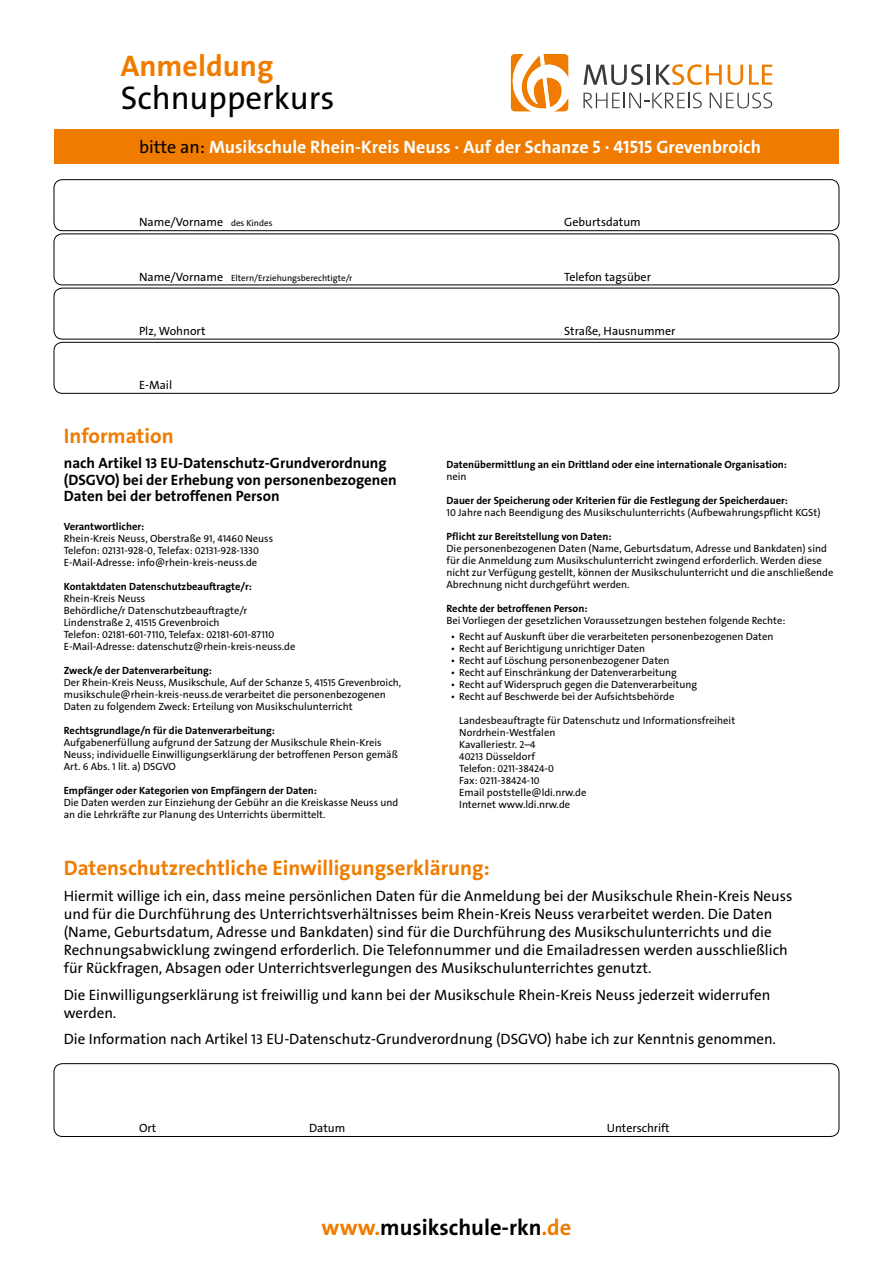
<style>
.page{position:relative;width:893px;height:1263px;background:#fff}
.page>*{position:absolute;margin:0;border:0;box-sizing:border-box;transform-origin:0 0}
.t1{font:33px "The Sans LP5 Plain";color:#000}
.t2{font:30px "The Sans LP7 Bld";color:#ef7c00}
.t3{font:22.5px "The Sans LP7 Bld";color:#000}
.Fliesstext_Fliessfest_11_auf_12_light{font:21px "The Sans LP7 Bld";color:#ef7c00}
.Fliesstext_Headline_orange{font:21px "The Sans LP7 Bld";color:#ef7c00}
.t4{font:18px "The Sans LP7 Bld";color:#fff}
.Fliesstext_Fliessfest_11_auf_12_light-2{font:15px/18px "The Sans LP5 Plain";color:#000}
.Fliesstext_Fliessfest_11_auf_12_light-3{font:15px/16.5px "The Sans LP7 Bld";color:#000}
.t5{font:12px "The Sans LP5 Plain";color:#000}
.Fliesstext_Fliessfest_11_auf_12_light-4{font:10.5px/12px "The Sans LP5 Plain";color:#000}
.Fliesstext_Fliessfest_11_auf_12_light-5{font:10.5px "The Sans LP7 Bld";color:#000}
.Fliesstext_Fliessfest_11_auf_12_light-6{font:10.05px "The Sans LP5 Plain";color:#000}
.t6{font:9px "The Sans LP5 Plain";color:#000}
.s1{font-family:"The Sans LP5 Plain";color:#000}
.s2{font-size:9px}
.s3{font-size:12px}
.s4{font-size:14.25px}
.s5{font-size:10.05px}
.s6{font-size:10.5px}
.s7{color:#ef7c00}
</style>
<div class="page">
<div style="left:54px;top:129px;width:785px;height:35px;background:#ef7c00"></div>
<div style="left:54px;top:179px;width:785px;height:52px;border:1px solid #000;border-radius:9px"></div>
<div style="left:54px;top:233px;width:785px;height:52px;border:1px solid #000;border-radius:9px"></div>
<div style="left:54px;top:288px;width:785px;height:51px;border:1px solid #000;border-radius:9px"></div>
<div style="left:54px;top:342px;width:785px;height:52px;border:1px solid #000;border-radius:9px"></div>
<svg style="left:584px;top:64px;width:59px;height:21px"></svg>
<hr style="left:647px;top:65px;width:3px;height:20px;background:#3a3a39">
<svg style="left:656px;top:64px;width:66px;height:21px"></svg>
<svg style="left:728px;top:65px;width:15px;height:20px"></svg>
<svg style="left:749px;top:65px;width:23px;height:20px"></svg>
<svg style="left:583px;top:93px;width:119px;height:15px"></svg>
<svg style="left:710px;top:93px;width:62px;height:15px"></svg>
<svg style="left:511px;top:54px;width:57px;height:57px"></svg>
<div style="left:54px;top:1063px;width:785px;height:74px;border:1px solid #000;border-radius:9px"></div>
<p class="t2" style="left:121px;top:47px;width:154px">Anmeldung</p>
<p class="t1" style="left:121px;top:77px;width:215px">Schnupperkurs</p>
<p class="t4" style="left:139px;top:136px;width:624px"><span class="s1">bitte an:</span> Musikschule Rhein-Kreis Neuss · Auf der Schanze 5 · 41515 Grevenbroich</p>
<p class="t5" style="left:139px;top:215px;width:135px">Name/Vorname <span class="s2">des Kindes</span></p>
<p class="t5" style="left:564px;top:215px;width:78px">Geburtsdatum</p>
<p class="t6" style="left:139px;top:272px;width:215px"><span class="s3">Name/Vorname</span> Eltern/Erziehungsberechtigte/r</p>
<p class="t5" style="left:564px;top:269px;width:88px">Telefon tagsüber</p>
<p class="t5" style="left:139px;top:323px;width:68px">Plz, Wohnort</p>
<p class="t5" style="left:564px;top:323px;width:113px">Straße, Hausnummer</p>
<p class="t5" style="left:139px;top:377px;width:35px">E-Mail</p>
<h1 class="Fliesstext_Headline_orange" style="left:64px;top:423px;width:111px">Information</h1>
<p class="Fliesstext_Fliessfest_11_auf_12_light-3" style="left:64px;top:455px;width:334px">nach Artikel <span class="s4">13</span> EU-Datenschutz-Grundverordnung (DSGVO) bei der Erhebung von personenbezogenen<br>Daten bei der betroffenen Person</p>
<p class="Fliesstext_Fliessfest_11_auf_12_light-5" style="left:64px;top:519px;width:82px">Verantwortlicher:</p>
<p class="Fliesstext_Fliessfest_11_auf_12_light-4" style="left:64px;top:532px;width:211px">Rhein-Kreis Neuss, Oberstraße <span class="s5">91</span>, <span class="s5">41460</span> Neuss</p>
<p class="Fliesstext_Fliessfest_11_auf_12_light-4" style="left:64px;top:544px;width:197px">Telefon: <span class="s5">02131</span>-<span class="s5">928</span>-<span class="s5">0</span>, Telefax: <span class="s5">02131</span>-<span class="s5">928</span>-<span class="s5">1330</span></p>
<p class="Fliesstext_Fliessfest_11_auf_12_light-4" style="left:64px;top:556px;width:195px">E-Mail-Adresse: info@rhein-kreis-neuss.de</p>
<p class="Fliesstext_Fliessfest_11_auf_12_light-5" style="left:64px;top:579px;width:190px">Kontaktdaten Datenschutzbeauftragte/r:</p>
<p class="Fliesstext_Fliessfest_11_auf_12_light-4" style="left:64px;top:592px;width:83px">Rhein-Kreis Neuss</p>
<p class="Fliesstext_Fliessfest_11_auf_12_light-4" style="left:64px;top:604px;width:185px">Behördliche/r Datenschutzbeauftragte/r</p>
<p class="Fliesstext_Fliessfest_11_auf_12_light-4" style="left:64px;top:616px;width:157px">Lindenstraße <span class="s5">2</span>, <span class="s5">41515</span> Grevenbroich</p>
<p class="Fliesstext_Fliessfest_11_auf_12_light-6" style="left:64px;top:628px;width:212px"><span class="s6">Telefon:</span> 02181<span class="s6">-</span>601<span class="s6">-</span>7110<span class="s6">, Telefax:</span> 02181<span class="s6">-</span>601<span class="s6">-</span>87110</p>
<p class="Fliesstext_Fliessfest_11_auf_12_light-4" style="left:64px;top:640px;width:233px">E-Mail-Adresse: datenschutz@rhein-kreis-neuss.de</p>
<p class="Fliesstext_Fliessfest_11_auf_12_light-5" style="left:64px;top:663px;width:150px">Zweck/e der Datenverarbeitung:</p>
<p class="Fliesstext_Fliessfest_11_auf_12_light-4" style="left:64px;top:676px;width:339px">Der Rhein-Kreis Neuss, Musikschule, Auf der Schanze <span class="s5">5</span>, <span class="s5">41515</span> Grevenbroich, musikschule@rhein-kreis-neuss.de verarbeitet die personenbezogenen<br>Daten zu folgendem Zweck: Erteilung von Musikschulunterricht</p>
<p class="Fliesstext_Fliessfest_11_auf_12_light-5" style="left:64px;top:723px;width:213px">Rechtsgrundlage/n für die Datenverarbeitung:</p>
<p class="Fliesstext_Fliessfest_11_auf_12_light-4" style="left:64px;top:736px;width:336px">Aufgabenerfüllung aufgrund der Satzung der Musikschule Rhein-Kreis<br>Neuss; individuelle Einwilligungserklärung der betroffenen Person gemäß<br>Art. <span class="s5">6</span> Abs. <span class="s5">1</span> lit. a) DSGVO</p>
<p class="Fliesstext_Fliessfest_11_auf_12_light-5" style="left:64px;top:783px;width:255px">Empfänger oder Kategorien von Empfängern der Daten:</p>
<p class="Fliesstext_Fliessfest_11_auf_12_light-4" style="left:64px;top:796px;width:336px">Die Daten werden zur Einziehung der Gebühr an die Kreiskasse Neuss und an die Lehrkräfte zur Planung des Unterrichts übermittelt.</p>
<p class="Fliesstext_Fliessfest_11_auf_12_light-5" style="left:446px;top:458px;width:342px">Datenübermittlung an ein Drittland oder eine internationale Organisation:</p>
<p class="Fliesstext_Fliessfest_11_auf_12_light-4" style="left:446px;top:471px;width:22px">nein</p>
<p class="Fliesstext_Fliessfest_11_auf_12_light-5" style="left:446px;top:494px;width:343px">Dauer der Speicherung oder Kriterien für die Festlegung der Speicherdauer:</p>
<p class="Fliesstext_Fliessfest_11_auf_12_light-4" style="left:446px;top:507px;width:376px"><span class="s5">10</span> Jahre nach Beendigung des Musikschulunterrichts (Aufbewahrungspflicht KGSt)</p>
<p class="Fliesstext_Fliessfest_11_auf_12_light-5" style="left:446px;top:530px;width:167px">Pflicht zur Bereitstellung von Daten:</p>
<p class="Fliesstext_Fliessfest_11_auf_12_light-4" style="left:446px;top:543px;width:388px">Die personenbezogenen Daten (Name, Geburtsdatum, Adresse und Bankdaten) sind für die Anmeldung zum Musikschulunterricht zwingend erforderlich. Werden diese nicht zur Verfügung gestellt, können der Musikschulunterricht und die anschließende Abrechnung nicht durchgeführt werden.</p>
<p class="Fliesstext_Fliessfest_11_auf_12_light-5" style="left:446px;top:602px;width:143px">Rechte der betroffenen Person:</p>
<p class="Fliesstext_Fliessfest_11_auf_12_light-4" style="left:446px;top:615px;width:340px">Bei Vorliegen der gesetzlichen Voraussetzungen bestehen folgende Rechte:</p>
<p class="Fliesstext_Fliessfest_11_auf_12_light-4" style="left:451px;top:631px;width:324px">• Recht auf Auskunft über die verarbeiteten personenbezogenen Daten</p>
<p class="Fliesstext_Fliessfest_11_auf_12_light-4" style="left:451px;top:643px;width:196px">• Recht auf Berichtigung unrichtiger Daten</p>
<p class="Fliesstext_Fliessfest_11_auf_12_light-4" style="left:451px;top:655px;width:220px">• Recht auf Löschung personenbezogener Daten</p>
<p class="Fliesstext_Fliessfest_11_auf_12_light-4" style="left:451px;top:667px;width:228px">• Recht auf Einschränkung der Datenverarbeitung</p>
<p class="Fliesstext_Fliessfest_11_auf_12_light-4" style="left:451px;top:679px;width:248px">• Recht auf Widerspruch gegen die Datenverarbeitung</p>
<p class="Fliesstext_Fliessfest_11_auf_12_light-4" style="left:451px;top:691px;width:225px">• Recht auf Beschwerde bei der Aufsichtsbehörde</p>
<p class="Fliesstext_Fliessfest_11_auf_12_light-4" style="left:459px;top:715px;width:277px">Landesbeauftragte für Datenschutz und Informationsfreiheit<br>Nordrhein-Westfalen</p>
<p class="Fliesstext_Fliessfest_11_auf_12_light-4" style="left:459px;top:739px;width:78px">Kavalleriestr. <span class="s5">2</span>–<span class="s5">4</span></p>
<p class="Fliesstext_Fliessfest_11_auf_12_light-4" style="left:459px;top:751px;width:77px"><span class="s5">40213</span> Düsseldorf</p>
<p class="Fliesstext_Fliessfest_11_auf_12_light-4" style="left:459px;top:763px;width:96px">Telefon: <span class="s5">0211</span>-<span class="s5">38424</span>-<span class="s5">0</span></p>
<p class="Fliesstext_Fliessfest_11_auf_12_light-6" style="left:459px;top:774px;width:82px"><span class="s6">Fax:</span> 0211<span class="s6">-</span>38424<span class="s6">-</span>10</p>
<p class="Fliesstext_Fliessfest_11_auf_12_light-4" style="left:459px;top:787px;width:129px">Email poststelle@ldi.nrw.de</p>
<p class="Fliesstext_Fliessfest_11_auf_12_light-4" style="left:459px;top:799px;width:112px">Internet www.ldi.nrw.de</p>
<p class="Fliesstext_Fliessfest_11_auf_12_light" style="left:64px;top:854px;width:428px">Datenschutzrechtliche Einwilligungserklärung:</p>
<p class="Fliesstext_Fliessfest_11_auf_12_light-2" style="left:64px;top:887px;width:730px">Hiermit willige ich ein, dass meine persönlichen Daten für die Anmeldung bei der Musikschule Rhein-Kreis Neuss und für die Durchführung des Unterrichtsverhältnisses beim Rhein-Kreis Neuss verarbeitet werden. Die Daten (Name, Geburtsdatum, Adresse und Bankdaten) sind für die Durchführung des Musikschulunterrichts und die Rechnungsabwicklung zwingend erforderlich. Die Telefonnummer und die Emailadressen werden ausschließlich für Rückfragen, Absagen oder Unterrichtsverlegungen des Musikschulunterrichtes genutzt.</p>
<p class="Fliesstext_Fliessfest_11_auf_12_light-2" style="left:64px;top:985px;width:708px">Die Einwilligungserklärung ist freiwillig und kann bei der Musikschule Rhein-Kreis Neuss jederzeit widerrufen werden.</p>
<p class="Fliesstext_Fliessfest_11_auf_12_light-2" style="left:64px;top:1030px;width:714px">Die Information nach Artikel <span class="s4">13</span> EU-Datenschutz-Grundverordnung (DSGVO) habe ich zur Kenntnis genommen.</p>
<p class="t5" style="left:139px;top:1120px;width:19px">Ort</p>
<p class="t5" style="left:309px;top:1120px;width:38px">Datum</p>
<p class="t5" style="left:607px;top:1120px;width:64px">Unterschrift</p>
<p class="t3" style="left:322px;top:1212px;width:251px"><span class="s7">www.</span>musikschule-rkn<span class="s7">.de</span></p>
</div>
